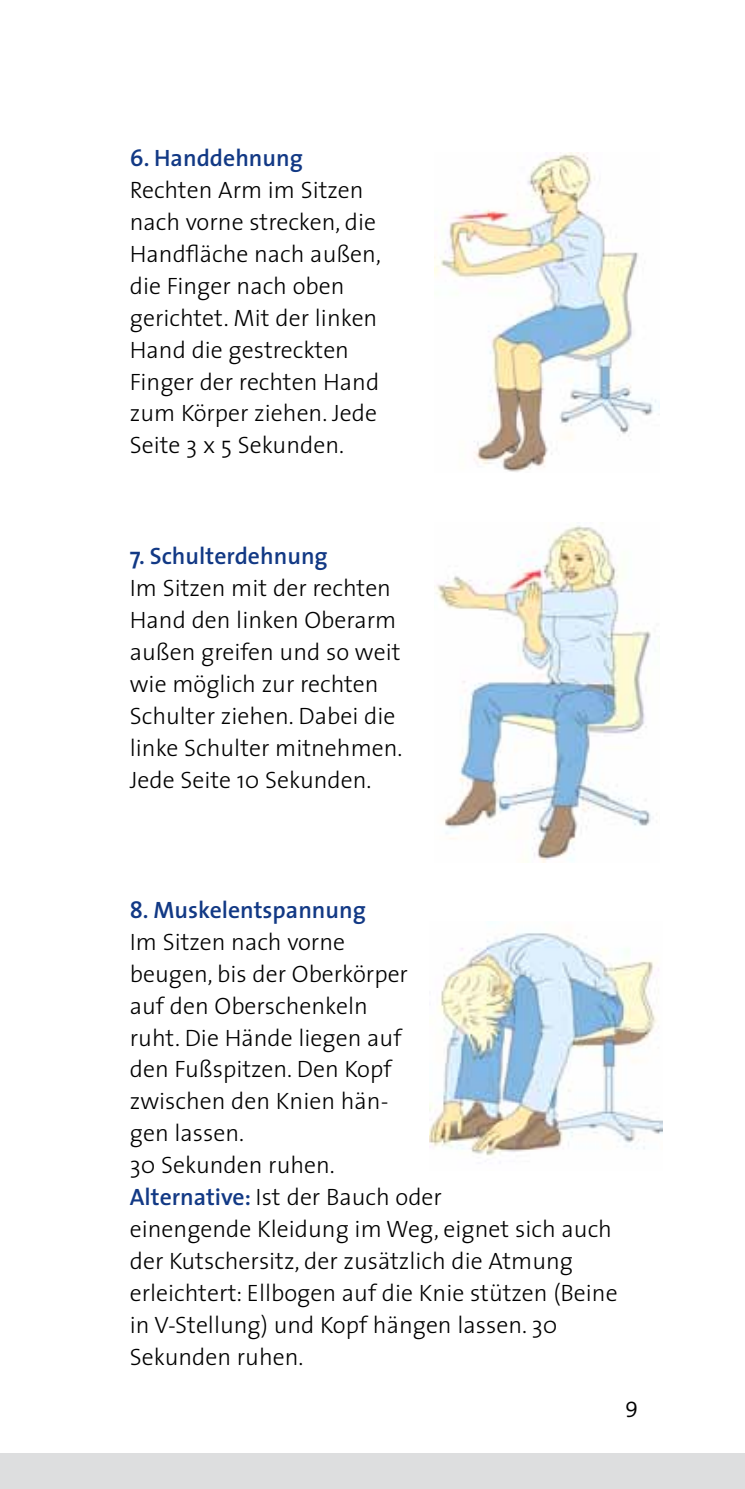
<style>
.page{position:relative;width:745px;height:1489px;background:#fff}
.page>*{position:absolute;margin:0;border:0;box-sizing:border-box;transform-origin:0 0}
.t1{font:300 23.75px/32px "The Sans";color:#000}
.t2{font:600 23.75px "The Sans";color:#123985}
.t3{font:22.5px "The Sans Semi Light Caps";color:#000}
.s1{font-weight:600;color:#123985}
</style>
<div class="page">
<div style="left:0;top:1453px;width:744px;height:35px;background:#dddedf"></div>
<img style="left:434px;top:152px;width:225px;height:320px">
<img style="left:434px;top:525px;width:217px;height:337px">
<img style="left:429px;top:933px;width:233px;height:223px">
<p class="t2" style="left:130px;top:138px;width:175px">6. Handdehnung</p>
<p class="t1" style="left:130px;top:173px;width:252px">Rechten Arm im Sitzen nach vorne strecken, die<br>Handfläche nach außen, die Finger nach oben gerichtet. Mit der linken<br>Hand die gestreckten<br>Finger der rechten Hand zum Körper ziehen. Jede<br>Seite 3 x 5 Sekunden.</p>
<p class="t2" style="left:130px;top:536px;width:199px">7. Schulterdehnung</p>
<p class="t1" style="left:130px;top:571px;width:274px">Im Sitzen mit der rechten<br>Hand den linken Oberarm außen greifen und so weit wie möglich zur rechten<br>Schulter ziehen. Dabei die linke Schulter mitnehmen.<br>Jede Seite 10 Sekunden.</p>
<p class="t2" style="left:130px;top:890px;width:237px">8. Muskelentspannung</p>
<p class="t1" style="left:130px;top:924px;width:489px">Im Sitzen nach vorne<br>beugen, bis der Oberkörper<br>auf den Oberschenkeln<br>ruht. Die Hände liegen auf<br>den Fußspitzen. Den Kopf<br>zwischen den Knien hän-<br>gen lassen.<br>30 Sekunden ruhen.<br><span class="s1">Alternative:</span> Ist der Bauch oder<br>einengende Kleidung im Weg, eignet sich auch der Kutschersitz, der zusätzlich die Atmung erleichtert: Ellbogen auf die Knie stützen (Beine in V-Stellung) und Kopf hängen lassen. 30<br>Sekunden ruhen.</p>
<p class="t3" style="left:624px;top:1390px;width:15px">9</p>
</div>
